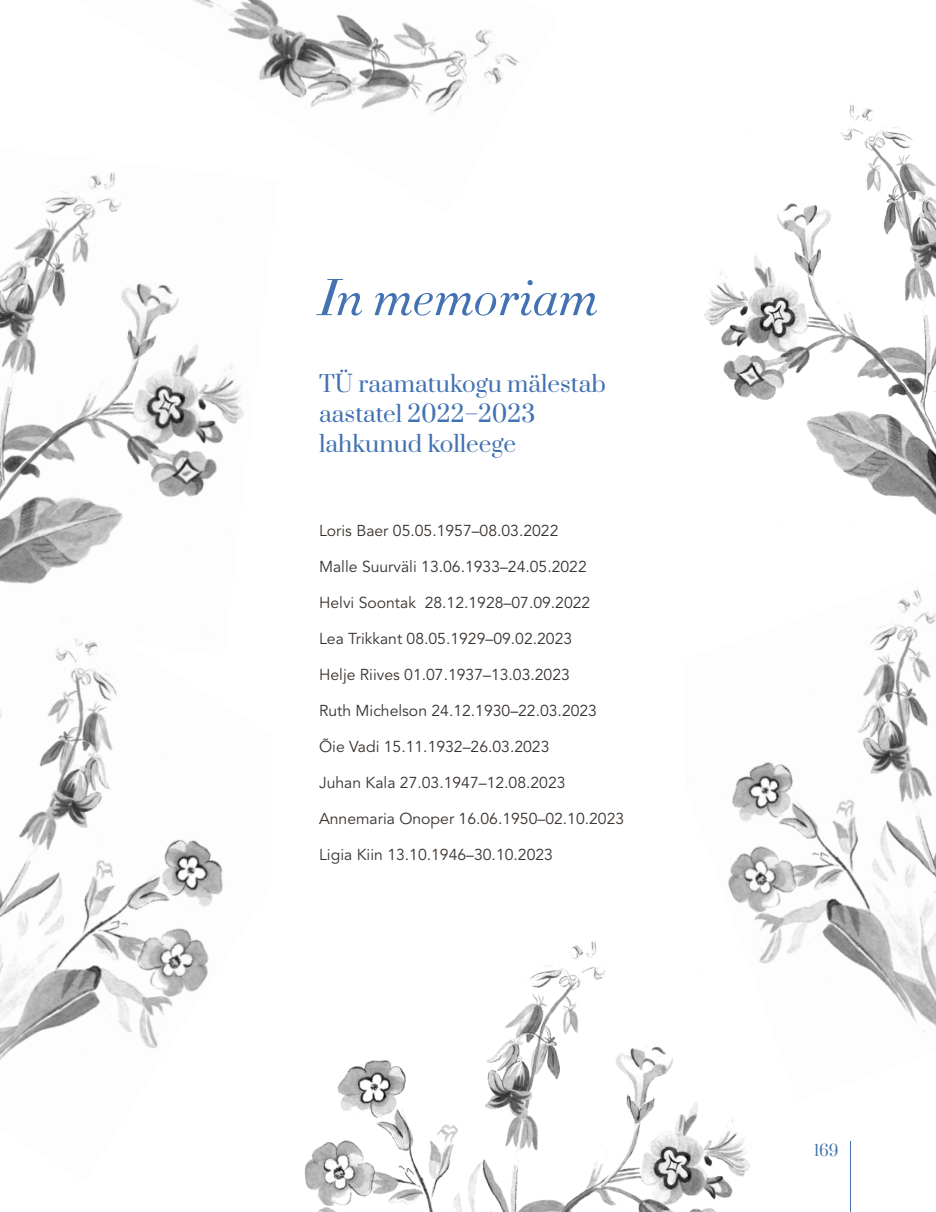
<style>
.page{position:relative;width:936px;height:1212px;background:#fff}
.page>*{position:absolute;margin:0;border:0;box-sizing:border-box;transform-origin:0 0}
.t1{font:51px "Didot HTF L11 Light Ital";color:#4272b2}
.t2{font:22.5px/30px "Prata";color:#4272b2}
.t3{font:15.75px "Avenir LT Std";color:#38322e}
.t4{font:15px "Prata";color:#4373b0}
</style>
<div class="page">
<hr style="left:850px;top:1141px;width:1px;height:71px;background:#4373b0">
<img style="left:304px;top:940px;width:446px;height:272px">
<img style="left:0;top:655px;width:223px;height:405px">
<img style="left:0;top:191px;width:244px;height:464px">
<img style="left:704px;top:103px;width:231px;height:425px">
<img style="left:686px;top:589px;width:249px;height:512px">
<img style="left:76px;top:0;width:444px;height:214px">
<h1 class="t1" style="left:319px;top:265px;width:280px">In memoriam</h1>
<h2 class="t2" style="left:319px;top:367px;width:288px">TÜ raamatukogu mälestab aastatel 2022–2023 lahkunud kolleege</h2>
<p class="t3" style="left:319px;top:521px;width:241px">Loris Baer 05.05.1957–08.03.2022</p>
<p class="t3" style="left:319px;top:557px;width:269px">Malle Suurväli 13.06.1933–24.05.2022</p>
<p class="t3" style="left:319px;top:593px;width:273px">Helvi Soontak 28.12.1928–07.09.2022</p>
<p class="t3" style="left:319px;top:629px;width:255px">Lea Trikkant 08.05.1929–09.02.2023</p>
<p class="t3" style="left:319px;top:665px;width:252px">Helje Riives 01.07.1937–13.03.2023</p>
<p class="t3" style="left:319px;top:701px;width:279px">Ruth Michelson 24.12.1930–22.03.2023</p>
<p class="t3" style="left:319px;top:737px;width:232px">Õie Vadi 15.11.1932–26.03.2023</p>
<p class="t3" style="left:319px;top:773px;width:248px">Juhan Kala 27.03.1947–12.08.2023</p>
<p class="t3" style="left:319px;top:809px;width:306px">Annemaria Onoper 16.06.1950–02.10.2023</p>
<p class="t3" style="left:319px;top:845px;width:235px">Ligia Kiin 13.10.1946–30.10.2023</p>
<p class="t4" style="left:814px;top:1138px;width:26px">169</p>
</div>
